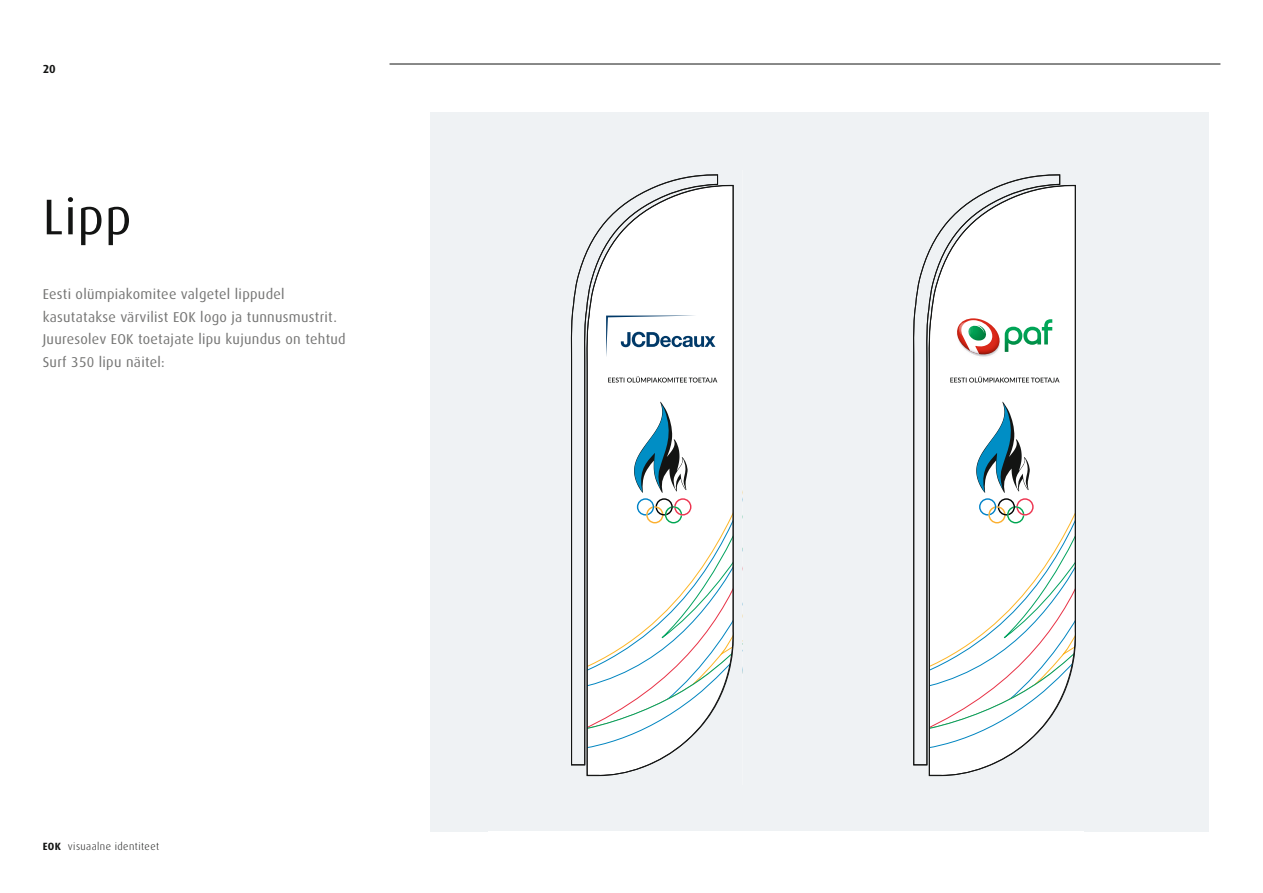
<style>
.page{position:relative;width:1263px;height:893px;background:#fff}
.page>*{position:absolute;margin:0;border:0;box-sizing:border-box;transform-origin:0 0}
.t1{font:50.25px "Dax";color:#131413}
.t2{font:14.25px/22.5px "Dax";letter-spacing:.02em;color:#757574}
.t3{font:700 11.7px "Dax";color:#131413}
.t4{font:300 10.5px "Dax";letter-spacing:.04em;color:#131413}
.s1{font-weight:700}
</style>
<div class="page">
<div style="left:431px;top:112px;width:57px;height:719px;background:#eff2f4"></div>
<hr style="left:389px;top:64px;width:831px;height:1px;background:#131413">
<svg style="left:571px;top:174px;width:167px;height:96px"></svg>
<div style="left:743px;top:152px;width:96px;height:670px;background:#eff2f4"></div>
<div style="left:470px;top:152px;width:97px;height:670px;background:#eff2f4"></div>
<div style="left:448px;top:785px;width:746px;height:46px;background:#eff2f4"></div>
<svg style="left:913px;top:174px;width:167px;height:96px"></svg>
<div style="left:1085px;top:152px;width:124px;height:679px;background:#eff2f4"></div>
<div style="left:812px;top:152px;width:97px;height:670px;background:#eff2f4"></div>
<div style="left:431px;top:112px;width:778px;height:58px;background:#eff2f4"></div>
<svg style="left:567px;top:270px;width:518px;height:515px"></svg>
<p class="t3" style="left:43px;top:62px;width:15px">20</p>
<h1 class="t1" style="left:43px;top:189px;width:90px">Lipp</h1>
<p class="t2" style="left:43px;top:283px;width:304px">Eesti olümpiakomitee valgetel lippudel kasutatakse värvilist EOK logo ja tunnusmustrit.<br>Juuresolev EOK toetajate lipu kujundus on tehtud Surf 350 lipu näitel:</p>
<p class="t4" style="left:43px;top:840px;width:118px"><span class="s1">EOK</span> visuaalne identiteet</p>
</div>
